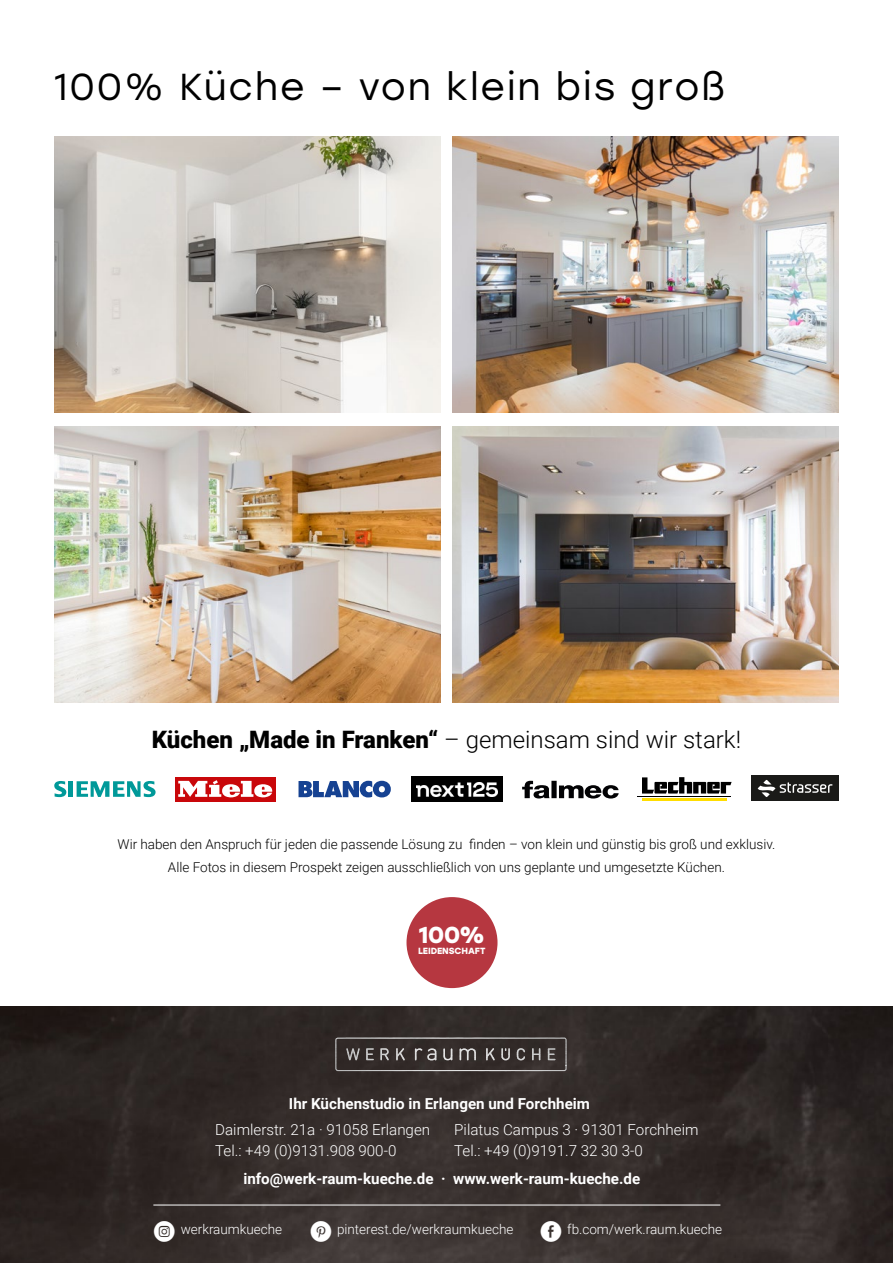
<style>
.page{position:relative;width:893px;height:1263px;background:#fff}
.page>*{position:absolute;margin:0;border:0;box-sizing:border-box;transform-origin:0 0}
.t1{font:37.5px "Stolzl";letter-spacing:.05em;color:#000}
.t2{font:300 24px "Roboto";color:#000}
.t3{font:700 23.1px "Stolzl";color:#fff}
.t4{font:300 15.15px/20.1px "Roboto";color:#fff}
.t5{font:700 15.15px "Roboto";color:#fff}
.t6{font:300 13.5px/22.5px "Roboto";color:#000;text-align:center}
.t7{font:300 13.5px "Roboto";color:#fff}
.t8{font:700 9px "Stolzl";letter-spacing:-.01em;color:#fff}
.s1{font-weight:900}
.s2{font-family:"Social Media Circled";font-weight:400;font-size:20.4px}
</style>
<div class="page">
<img style="left:0;top:1006px;width:893px;height:257px">
<img style="left:54px;top:136px;width:387px;height:276px">
<img style="left:54px;top:426px;width:387px;height:277px">
<img style="left:452px;top:136px;width:387px;height:276px">
<img style="left:452px;top:426px;width:387px;height:277px">
<svg style="left:335px;top:1037px;width:233px;height:35px;background:#524c4b"></svg>
<img style="left:351px;top:1051px;width:198px;height:1px">
<div style="left:353px;top:1039px;width:195px;height:10px;background:#322a28"></div>
<div style="left:406px;top:897px;width:91px;height:91px;background:#b63740;border-radius:50%"></div>
<hr style="left:153px;top:1205px;width:567px;height:1px;background:#fff">
<svg style="left:54px;top:781px;width:12px;height:16px"></svg>
<div style="left:68px;top:781px;width:5px;height:16px;background:#099"></div>
<svg style="left:77px;top:781px;width:79px;height:16px"></svg>
<div style="left:175px;top:777px;width:101px;height:24px;background:#c9070a"></div>
<svg style="left:178px;top:780px;width:94px;height:18px"></svg>
<svg style="left:299px;top:781px;width:92px;height:16px"></svg>
<svg style="left:522px;top:781px;width:97px;height:17px"></svg>
<hr style="left:637px;top:796px;width:94px;height:1px;background:#000">
<svg style="left:642px;top:777px;width:90px;height:16px"></svg>
<hr style="left:642px;top:799px;width:84px;height:2px;background:#fd0">
<div style="left:411px;top:776px;width:92px;height:26px;background:#000"></div>
<img style="left:416px;top:782px;width:81px;height:14px">
<div style="left:751px;top:776px;width:88px;height:25px;background:#1a1a18"></div>
<svg style="left:758px;top:779px;width:74px;height:18px"></svg>
<h1 class="t1" style="left:54px;top:61px;width:672px">100% Küche – von klein bis groß</h1>
<h2 class="t2" style="left:152px;top:722px;width:591px"><span class="s1">Küchen „Made in Franken“</span> – gemeinsam sind wir stark!</h2>
<p class="t6" style="left:118px;top:833px;width:659px">Wir haben den Anspruch für jeden die passende Lösung zu finden – von klein und günstig bis groß und exklusiv.<br>Alle Fotos in diesem Prospekt zeigen ausschließlich von uns geplante und umgesetzte Küchen.</p>
<h3 class="t3" style="left:419px;top:918px;width:68px">100%</h3>
<p class="t8" style="left:418px;top:944px;width:69px">LEIDENSCHAFT</p>
<p class="t5" style="left:289px;top:1093px;width:302px">Ihr Küchenstudio in Erlangen und Forchheim</p>
<p class="t4" style="left:215px;top:1119px;width:216px">Daimlerstr. 21a · 91058 Erlangen<br>Tel.: +49 (0)9131.908 900-0</p>
<p class="t4" style="left:454px;top:1119px;width:246px">Pilatus Campus 3 · 91301 Forchheim<br>Tel.: +49 (0)9191.7 32 30 3-0</p>
<p class="t5" style="left:243px;top:1168px;width:398px">info@werk-raum-kueche.de · www.werk-raum-kueche.de</p>
<p class="t7" style="left:154px;top:1220px;width:130px"><span class="s2">Q</span> werkraumkueche</p>
<p class="t7" style="left:310px;top:1220px;width:205px"><span class="s2">A</span> pinterest.de/werkraumkueche</p>
<p class="t7" style="left:540px;top:1220px;width:183px"><span class="s2">E</span> fb.com/werk.raum.kueche</p>
</div>
